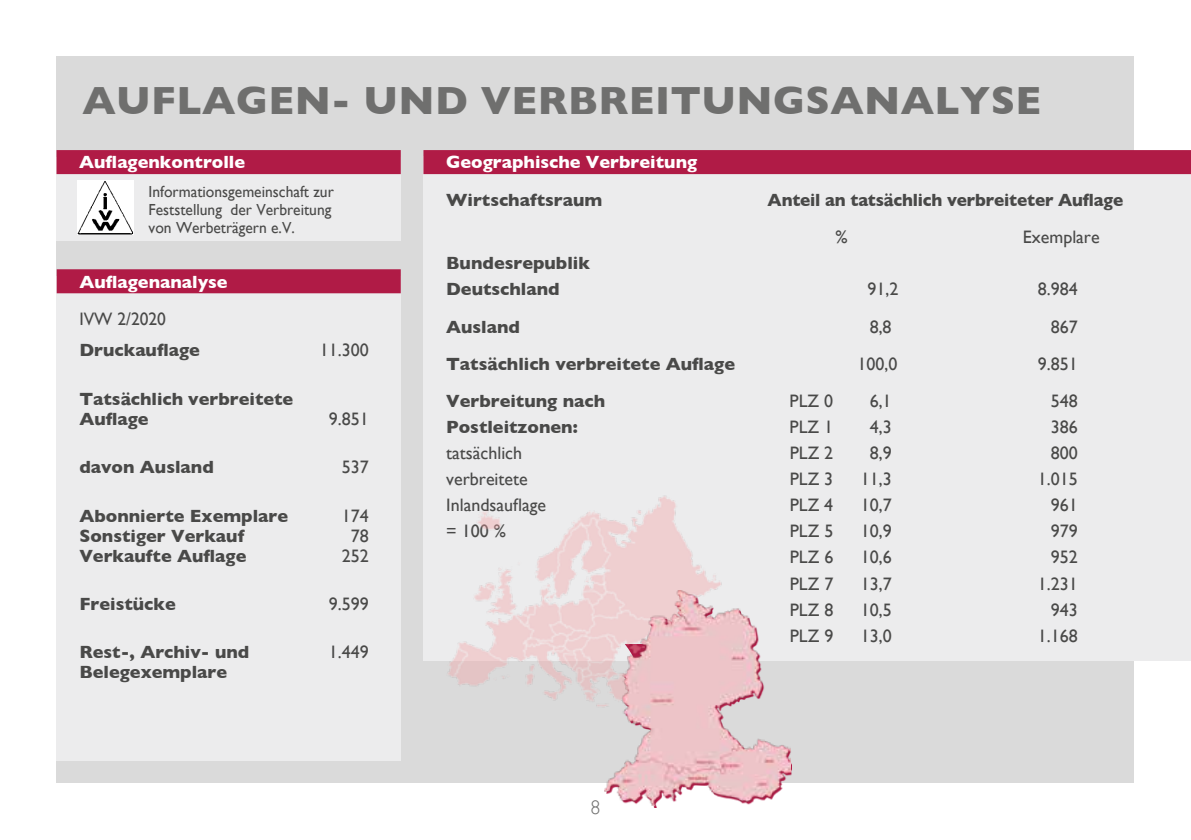
<style>
.page{position:relative;width:1191px;height:840px;background:#fff}
.page>*{position:absolute;margin:0;border:0;box-sizing:border-box;transform-origin:0 0}
.t1{font:700 40px "Gill Sans";letter-spacing:.01em;color:#6f6f6e}
.t2{font:300 20px "Gill Sans";color:#6f6f6e}
.t3{font:700 18px/20px "Gill Sans";color:#494948}
.t4{font:18px "Gill Sans";color:#494948}
.t5{font:700 18px "Gill Sans";color:#fff}
.t6{font:700 18px "Gill Sans";color:#494948;scale:.95 1}
.t7{font:16px/17.6px "Gill Sans";color:#494948}
</style>
<div class="page">
<div style="left:56px;top:57px;width:1078px;height:725px;background:#dadada"></div>
<div style="left:57px;top:157px;width:344px;height:83px;background:#ececed"></div>
<div style="left:57px;top:150px;width:344px;height:24px;background:#b01b46"></div>
<img style="left:77px;top:180px;width:57px;height:54px">
<div style="left:57px;top:276px;width:344px;height:484px;background:#ececed"></div>
<div style="left:57px;top:269px;width:344px;height:24px;background:#b01b46"></div>
<div style="left:423px;top:156px;width:768px;height:487px;background:#ececed"></div>
<div style="left:423px;top:150px;width:768px;height:24px;background:#b01b46"></div>
<img style="left:443px;top:495px;width:279px;height:211px">
<img style="left:605px;top:590px;width:185px;height:215px">
<h1 class="t1" style="left:83px;top:68px;width:960px">AUFLAGEN- UND VERBREITUNGSANALYSE</h1>
<p class="t5" style="left:79px;top:148px;width:167px">Auflagenkontrolle</p>
<p class="t7" style="left:149px;top:183px;width:187px">Informationsgemeinschaft zur<br>Feststellung der Verbreitung von Werbeträgern e.V.</p>
<p class="t5" style="left:79px;top:267px;width:150px">Auflagenanalyse</p>
<p class="t4" style="left:79px;top:308px;width:88px">IVW 2/2020</p>
<p class="t3" style="left:79px;top:340px;width:122px">Druckauflage</p>
<p class="t4" style="left:320px;top:339px;width:50px">11.300</p>
<p class="t3" style="left:79px;top:388px;width:215px">Tatsächlich verbreitete<br>Auflage</p>
<p class="t4" style="left:329px;top:408px;width:41px">9.851</p>
<p class="t3" style="left:79px;top:456px;width:136px">davon Ausland</p>
<p class="t4" style="left:342px;top:456px;width:28px">537</p>
<p class="t3" style="left:79px;top:505px;width:210px">Abonnierte Exemplare</p>
<p class="t4" style="left:342px;top:504px;width:28px">174</p>
<p class="t3" style="left:79px;top:525px;width:166px">Sonstiger Verkauf</p>
<p class="t4" style="left:351px;top:524px;width:19px">78</p>
<p class="t3" style="left:79px;top:545px;width:169px">Verkaufte Auflage</p>
<p class="t4" style="left:342px;top:544px;width:28px">252</p>
<p class="t3" style="left:79px;top:593px;width:98px">Freistücke</p>
<p class="t4" style="left:329px;top:593px;width:41px">9.599</p>
<p class="t3" style="left:79px;top:641px;width:171px">Rest-, Archiv- und</p>
<p class="t4" style="left:329px;top:641px;width:41px">1.449</p>
<p class="t3" style="left:79px;top:661px;width:149px">Belegexemplare</p>
<p class="t5" style="left:446px;top:148px;width:253px">Geographische Verbreitung</p>
<p class="t3" style="left:446px;top:189px;width:158px">Wirtschaftsraum</p>
<p class="t6" style="left:767px;top:185px;width:376px">Anteil an tatsächlich verbreiteter Auflage</p>
<p class="t4" style="left:835px;top:226px;width:14px">%</p>
<p class="t4" style="left:1022px;top:226px;width:78px">Exemplare</p>
<p class="t3" style="left:446px;top:249px;width:145px;line-height:26px">Bundesrepublik<br>Deutschland</p>
<p class="t4" style="left:867px;top:278px;width:32px">91,2</p>
<p class="t4" style="left:1037px;top:278px;width:41px">8.984</p>
<p class="t3" style="left:446px;top:316px;width:75px">Ausland</p>
<p class="t4" style="left:869px;top:316px;width:23px">8,8</p>
<p class="t4" style="left:1050px;top:316px;width:28px">867</p>
<p class="t3" style="left:446px;top:353px;width:290px">Tatsächlich verbreitete Auflage</p>
<p class="t4" style="left:857px;top:353px;width:41px">100,0</p>
<p class="t4" style="left:1037px;top:353px;width:41px">9.851</p>
<p class="t3" style="left:446px;top:390px;width:160px">Verbreitung nach</p>
<p class="t4" style="left:789px;top:390px;width:45px">PLZ 0</p>
<p class="t4" style="left:869px;top:390px;width:23px">6,1</p>
<p class="t4" style="left:1050px;top:390px;width:28px">548</p>
<p class="t3" style="left:446px;top:416px;width:133px">Postleitzonen:</p>
<p class="t4" style="left:789px;top:416px;width:45px">PLZ 1</p>
<p class="t4" style="left:869px;top:416px;width:23px">4,3</p>
<p class="t4" style="left:1050px;top:416px;width:28px">386</p>
<p class="t4" style="left:446px;top:442px;width:77px">tatsächlich</p>
<p class="t4" style="left:789px;top:442px;width:45px">PLZ 2</p>
<p class="t4" style="left:869px;top:442px;width:23px">8,9</p>
<p class="t4" style="left:1050px;top:442px;width:28px">800</p>
<p class="t4" style="left:446px;top:468px;width:83px">verbreitete</p>
<p class="t4" style="left:789px;top:468px;width:45px">PLZ 3</p>
<p class="t4" style="left:860px;top:468px;width:32px">11,3</p>
<p class="t4" style="left:1037px;top:468px;width:41px">1.015</p>
<p class="t4" style="left:446px;top:494px;width:101px">Inlandsauflage</p>
<p class="t4" style="left:789px;top:494px;width:45px">PLZ 4</p>
<p class="t4" style="left:860px;top:494px;width:32px">10,7</p>
<p class="t4" style="left:1050px;top:494px;width:28px">961</p>
<p class="t4" style="left:446px;top:520px;width:61px">= 100 %</p>
<p class="t4" style="left:789px;top:520px;width:45px">PLZ 5</p>
<p class="t4" style="left:860px;top:520px;width:32px">10,9</p>
<p class="t4" style="left:1050px;top:520px;width:28px">979</p>
<p class="t4" style="left:789px;top:546px;width:45px">PLZ 6</p>
<p class="t4" style="left:860px;top:546px;width:32px">10,6</p>
<p class="t4" style="left:1050px;top:546px;width:28px">952</p>
<p class="t4" style="left:789px;top:572px;width:45px">PLZ 7</p>
<p class="t4" style="left:860px;top:572px;width:32px">13,7</p>
<p class="t4" style="left:1037px;top:572px;width:41px">1.231</p>
<p class="t4" style="left:789px;top:598px;width:45px">PLZ 8</p>
<p class="t4" style="left:860px;top:598px;width:32px">10,5</p>
<p class="t4" style="left:1050px;top:598px;width:28px">943</p>
<p class="t4" style="left:789px;top:624px;width:45px">PLZ 9</p>
<p class="t4" style="left:861px;top:624px;width:32px">13,0</p>
<p class="t4" style="left:1038px;top:624px;width:41px">1.168</p>
<p class="t2" style="left:590px;top:791px;width:11px">8</p>
</div>
